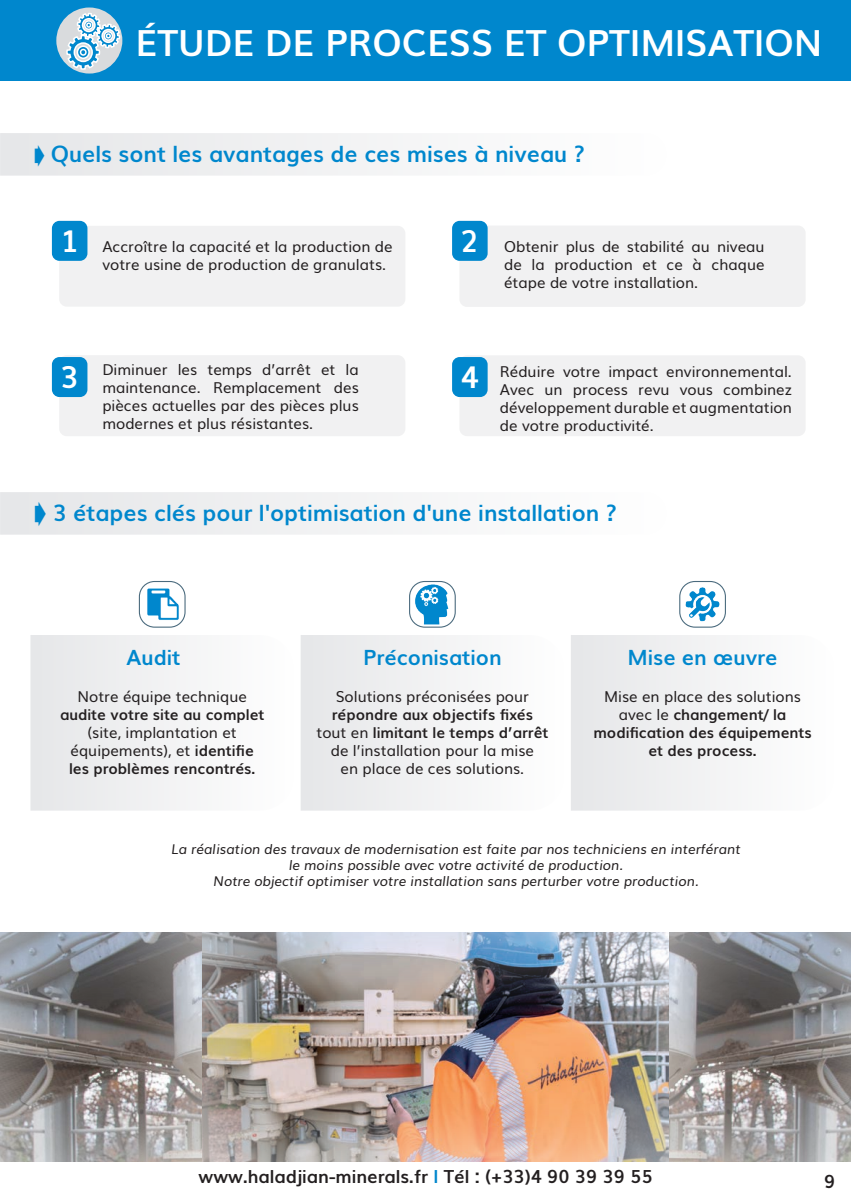
<style>
.page{position:relative;width:851px;height:1200px;background:#fff}
.page>*{position:absolute;margin:0;border:0;box-sizing:border-box;transform-origin:0 0}
.t1{font:700 36px "Muli";color:#fff}
.t2{font:700 30px "Muli";color:#fff}
.Arbo_-_Arbo_2_gauche{font:700 22.5px "Muli";color:#0087cd}
.t3{font:700 21px "Muli";color:#0087cd}
.t4{font:700 18px "Muli";color:#231f20}
.t5{font:15px/18px "Muli";color:#231f20;text-align:justify}
.t6{font:700 15px/18px "Muli";color:#231f20;text-align:center}
.t7{font:italic 13.5px/16.2px "Muli";color:#231f20;text-align:center}
.s1{font-weight:400}
.s2{font-weight:700}
.s3{color:#0087cd}
</style>
<div class="page">
<div style="left:153px;top:931px;width:547px;height:231px;background:#fff;opacity:.75"></div>
<div style="left:0;top:0;width:850px;height:80px;background:#0087cd"></div>
<div style="left:56px;top:7px;width:66px;height:66px;background:#d9dbdd;border-radius:50%"></div>
<svg style="left:66px;top:12px;width:55px;height:58px"></svg>
<div style="left:30px;top:635px;width:160px;height:175px;background:#edeeef"></div>
<div style="left:139px;top:580px;width:46px;height:47px;border:1px solid #002e49;border-radius:15px"></div>
<div style="left:301px;top:635px;width:159px;height:175px;background:#edeeef"></div>
<div style="left:409px;top:580px;width:46px;height:47px;border:1px solid #002e49;border-radius:15px"></div>
<div style="left:571px;top:635px;width:159px;height:175px;background:#edeeef"></div>
<div style="left:679px;top:580px;width:46px;height:47px;border:1px solid #002e49;border-radius:15px"></div>
<div style="left:0;top:931px;width:324px;height:231px;background:#fff;opacity:.75"></div>
<div style="left:0;top:931px;width:203px;height:231px;background:#fff;opacity:.75"></div>
<div style="left:667px;top:931px;width:183px;height:231px;background:#fff;opacity:.75"></div>
<div style="left:59px;top:226px;width:346px;height:80px;background:#f1f1f2;border-radius:8px"></div>
<div style="left:52px;top:221px;width:35px;height:40px;background:#0087cd;border-radius:8px"></div>
<div style="left:59px;top:355px;width:346px;height:81px;background:#f1f1f2;border-radius:8px"></div>
<div style="left:459px;top:355px;width:346px;height:81px;background:#f1f1f2;border-radius:8px"></div>
<div style="left:459px;top:225px;width:346px;height:82px;background:#f1f1f2;border-radius:8px"></div>
<div style="left:52px;top:357px;width:35px;height:40px;background:#0087cd;border-radius:8px"></div>
<div style="left:452px;top:357px;width:35px;height:40px;background:#0087cd;border-radius:8px"></div>
<div style="left:452px;top:221px;width:35px;height:40px;background:#0087cd;border-radius:8px"></div>
<img style="left:147px;top:588px;width:32px;height:32px">
<img style="left:682px;top:582px;width:40px;height:40px">
<img style="left:409px;top:580px;width:47px;height:45px">
<div style="left:0;top:133px;width:403px;height:43px;background:#edeeef"></div>
<div style="left:0;top:492px;width:403px;height:42px;background:#edeeef"></div>
<p class="t1" style="left:135px;top:14px;width:688px">ÉTUDE DE PROCESS ET OPTIMISATION</p>
<p class="Arbo_-_Arbo_2_gauche" style="left:51px;top:135px;width:535px">Quels sont les avantages de ces mises à niveau ?</p>
<p class="t2" style="left:60px;top:216px;width:20px">1</p>
<p class="t5" style="left:102px;top:236px;width:292px">Accroître la capacité et la production de votre usine de production de granulats.</p>
<p class="t2" style="left:460px;top:216px;width:20px">2</p>
<p class="t5" style="left:504px;top:236px;width:262px">Obtenir plus de stabilité au niveau de la production et ce à chaque étape de votre installation.</p>
<p class="t5" style="left:102px;top:359px;width:258px">Diminuer les temps d’arrêt et la maintenance. Remplacement des pièces actuelles par des pièces plus modernes et plus résistantes.</p>
<p class="t5" style="left:500px;top:361px;width:293px">Réduire votre impact environnemental.<br>Avec un process revu vous combinez développement durable et augmentation de votre productivité.</p>
<p class="t2" style="left:60px;top:352px;width:20px">3</p>
<p class="t2" style="left:460px;top:352px;width:20px">4</p>
<p class="Arbo_-_Arbo_2_gauche" style="left:53px;top:494px;width:566px">3 étapes clés pour l'optimisation d'une installation ?</p>
<p class="t3" style="left:126px;top:640px;width:55px">Audit</p>
<p class="t3" style="left:363px;top:640px;width:140px">Préconisation</p>
<p class="t3" style="left:627px;top:640px;width:152px">Mise en œuvre</p>
<p class="t6" style="left:60px;top:686px;width:206px"><span class="s1">Notre équipe technique </span>audite votre site au complet <span class="s1">(site, implantation et équipements), et</span> identifie les problèmes rencontrés.</p>
<p class="t5" style="left:316px;top:686px;width:233px;text-align:center">Solutions préconisées pour <span class="s2">répondre aux objectifs fixés </span>tout en <span class="s2">limitant le temps d’arrêt </span>de l’installation pour la mise<br>en place de ces solutions.</p>
<p class="t6" style="left:593px;top:686px;width:220px"><span class="s1">Mise en place des solutions avec le</span> changement/ la modification des équipements et des process.</p>
<p class="t7" style="left:171px;top:839px;width:570px">La réalisation des travaux de modernisation est faite par nos techniciens en interférant le moins possible avec votre activité de production.<br>Notre objectif optimiser votre installation sans perturber votre production.</p>
<p class="t4" style="left:199px;top:1161px;width:455px">www.haladjian-minerals.fr <span class="s3">I</span> Tél : (+33)4 90 39 39 55</p>
<p class="t4" style="left:824px;top:1166px;width:13px">9</p>
</div>
